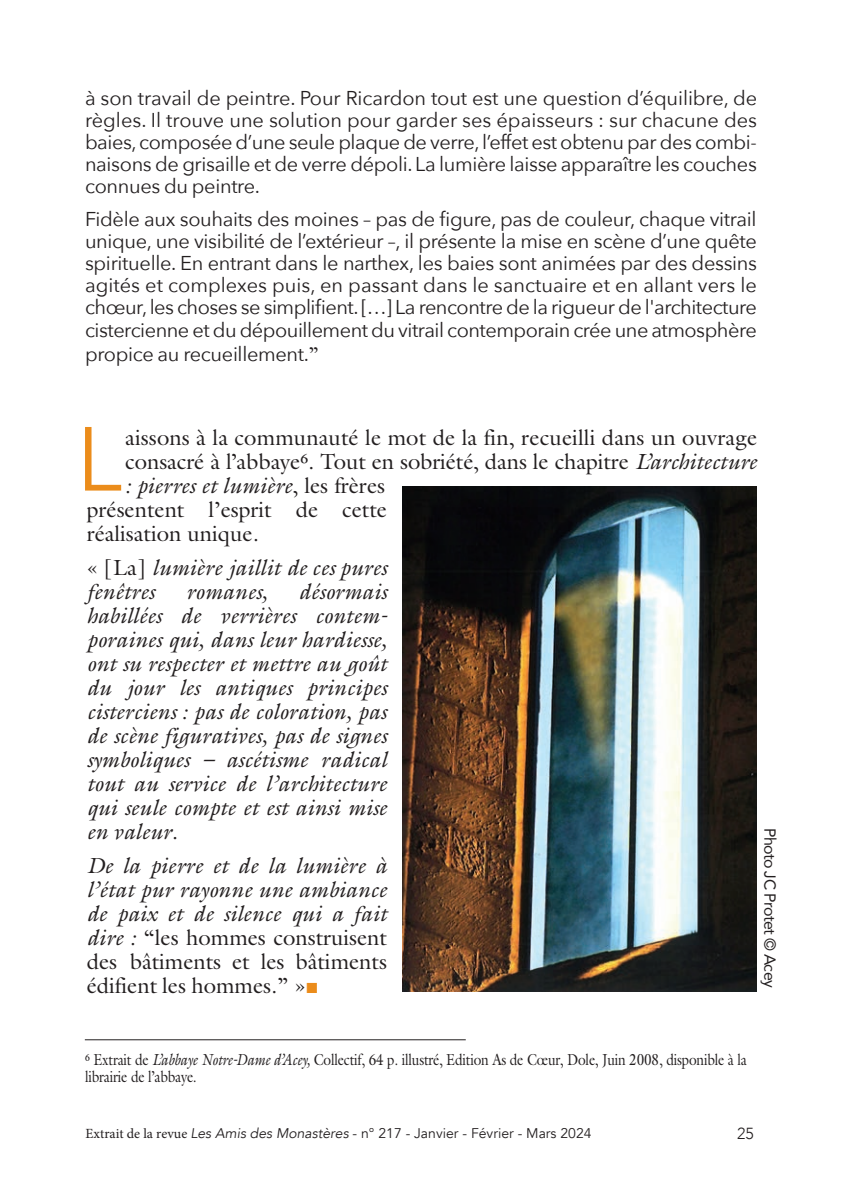
<style>
.page{position:relative;width:842px;height:1191px;background:#fff}
.page>*{position:absolute;margin:0;border:0;box-sizing:border-box;transform-origin:0 0}
.Dossier_-_Texte_courant{font:89.8px "Avenir Next";color:#eb8c1b}
.Dossier_-_Texte_courant-2{font:italic 22px/24px "Galliard Pro";color:#231f20;text-align:justify}
.Dossier_-_Texte_courant-3{font:22px "Galliard Pro";color:#231f20}
.Dossier_-_Texte_courant-4{font:20px/22px "Avenir Next";letter-spacing:-.02em;color:#231f20;text-align:justify}
.Note_bas_de_page{font:16px/17px "Galliard Pro";letter-spacing:-.01em;color:#231f20;scale:.85 1}
.Légendes_illustrations{font:16px "Avenir";letter-spacing:-.035em;color:#231f20}
.t1{font:300 16px "Avenir";color:#231f20}
.t2{font:14px "Avenir";color:#231f20}
.s1{font-family:"Galliard Pro"}
.s2{font-style:italic}
.s3{font-style:normal}
.s4{font-family:"Minion Pro"}
</style>
<div class="page">
<hr style="left:85px;top:1039px;width:381px;height:1px;background:#231f20">
<img style="left:402px;top:486px;width:355px;height:505px">
<p class="Dossier_-_Texte_courant-4" style="left:85px;top:86px;width:674px">à son travail de peintre. Pour Ricardon tout est une question d’équilibre, de règles. Il trouve une solution pour garder ses épaisseurs : sur chacune des baies, composée d’une seule plaque de verre, l’effet est obtenu par des combi&shy;naisons de grisaille et de verre dépoli. La lumière laisse apparaître les couches connues du peintre.</p>
<p class="Dossier_-_Texte_courant-4" style="left:85px;top:208px;width:674px">Fidèle aux souhaits des moines – pas de figure, pas de couleur, chaque vitrail unique, une visibilité de l’extérieur –, il présente la mise en scène d’une quête spirituelle. En entrant dans le narthex, les baies sont animées par des dessins agités et complexes puis, en passant dans le sanctuaire et en allant vers le chœur, les choses se simplifient. […] La rencontre de la rigueur de l'architecture cistercienne et du dépouillement du vitrail contemporain crée une atmosphère</p>
<p class="Dossier_-_Texte_courant-4" style="left:85px;top:342px;width:235px">propice au recueillement.<span class="s1">”</span></p>
<p class="Dossier_-_Texte_courant" style="left:77px;top:383px;width:47px">L</p>
<p class="Dossier_-_Texte_courant-3" style="left:125px;top:422px;width:633px">aissons à la communauté le mot de la fin, recueilli dans un ouvrage</p>
<p class="Dossier_-_Texte_courant-3" style="left:125px;top:446px;width:633px">consacré à l’abbaye6. Tout en sobriété, dans le chapitre <span class="s2">L’architecture</span></p>
<p class="Dossier_-_Texte_courant-2" style="left:125px;top:473px;width:261px">: pierres et lumière<span class="s3">, les frères</span></p>
<p class="Dossier_-_Texte_courant-3" style="left:87px;top:494px;width:302px">présentent l’esprit de cette</p>
<p class="Dossier_-_Texte_courant-3" style="left:87px;top:518px;width:174px">réalisation unique.</p>
<p class="Dossier_-_Texte_courant-2" style="left:87px;top:555px;width:302px"><span class="s3">« [La]</span> lumière jaillit de ces pures fenêtres</p>
<p class="Dossier_-_Texte_courant-2" style="left:87px;top:579px;width:302px;text-indent:212px">désormais habillées de verrières contem&shy;poraines qui, dans leur hardiesse, ont su respecter et mettre au goût du jour les antiques principes cisterciens : pas de coloration, pas de scène figuratives, pas de signes symboliques – ascétisme radical tout au service de l’architecture qui seule compte et est ainsi mise en valeur.</p>
<p class="Dossier_-_Texte_courant-2" style="left:87px;top:853px;width:302px">De la pierre et de la lumière à l’état pur rayonne une ambiance de paix et de silence qui a fait dire : <span class="s3">“les hommes construisent des bâtiments et les bâtiments édifient les hommes.” »</span></p>
<p class="Dossier_-_Texte_courant-2" style="left:186px;top:579px;width:83px">romanes,</p>
<p class="Légendes_illustrations" style="left:783px;top:827px;width:161px;rotate:90deg">Photo JC Protet © Acey</p>
<p class="Note_bas_de_page" style="left:85px;top:1050px;width:780px">6 Extrait de <span class="s2">L’abbaye Notre-Dame d’Acey,</span> Collectif, 64 p. illustré, Edition As de Cœur, Dole, Juin 2008, disponible à la librairie de l’abbaye.</p>
<p class="t2" style="left:86px;top:1125px;width:508px"><span class="s4">Extrait de la revue</span> <span class="s2">Les Amis des Monastères</span> - n° 217 - Janvier - Février - Mars 2024</p>
<p class="t1" style="left:737px;top:1124px;width:18px">25</p>
</div>
